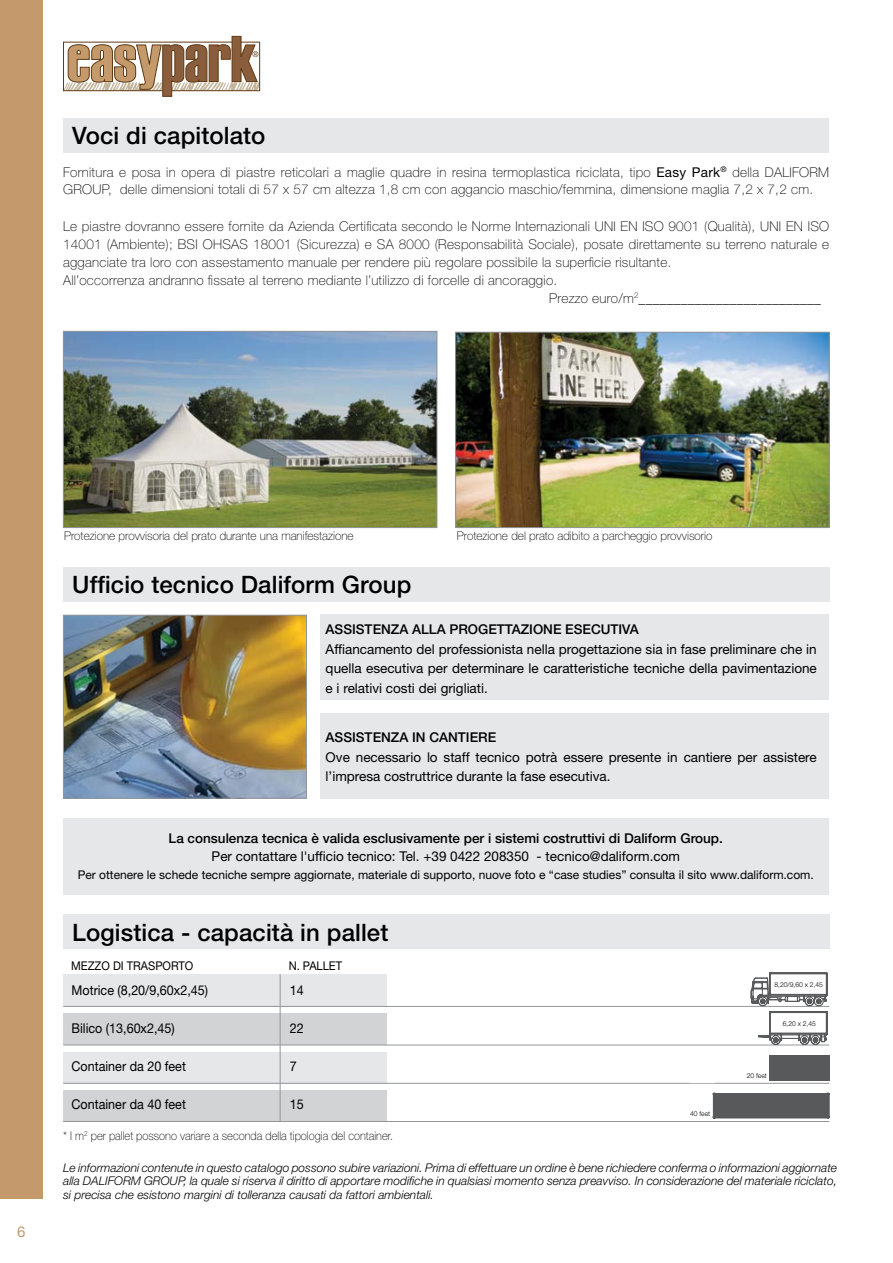
<style>
.page{position:relative;width:893px;height:1263px;background:#fff}
.page>*{position:absolute;margin:0;border:0;box-sizing:border-box;transform-origin:0 0}
.t1{font:500 24px "Helvetica Neue";letter-spacing:.005em;color:#000}
.t2{font:15px "Helvetica Neue";color:#c49a6c}
.t3{font:100 13.5px/18px "Helvetica Neue";letter-spacing:.02em;color:#000}
.t4{font:13.5px/19.5px "Helvetica Neue";color:#000;text-align:justify}
.t5{font:500 13.5px "Helvetica Neue";color:#000}
.t6{font:13.5px "Helvetica Neue";color:#000;scale:.93 1}
.t7{font:italic 300 12px/13.5px "Helvetica Neue";color:#000;text-align:justify}
.t8{font:12px "Helvetica Neue";color:#000}
.t9{font:100 12px "Helvetica Neue";color:#000}
.t10{font:100 12px "Helvetica Neue";color:#000;scale:.93 1}
.t11{font:12px "Helvetica Neue";color:#000;scale:.93 1}
.t12{font:7.8px "Helvetica Neue";color:#603913}
.t13{font:300 6.75px "Helvetica Neue";color:#000}
.s1{font-weight:400}
</style>
<div class="page">
<div style="left:0;top:0;width:43px;height:1199px;background:#c49a6c"></div>
<svg style="left:63px;top:36px;width:197px;height:61px"></svg>
<div style="left:63px;top:118px;width:765px;height:34px;background:#e6e7e8"></div>
<div style="left:63px;top:914px;width:766px;height:34px;background:#e6e7e8"></div>
<div style="left:63px;top:974px;width:323px;height:32px;background:#e6e7e8"></div>
<div style="left:63px;top:1014px;width:323px;height:31px;background:#d1d3d4"></div>
<div style="left:63px;top:1052px;width:323px;height:31px;background:#e6e7e8"></div>
<div style="left:63px;top:1090px;width:323px;height:31px;background:#d1d3d4"></div>
<hr style="left:63px;top:1121px;width:766px;height:1px;background:#939598">
<hr style="left:63px;top:1083px;width:766px;height:1px;background:#939598">
<hr style="left:63px;top:1045px;width:766px;height:1px;background:#939598">
<hr style="left:63px;top:1006px;width:766px;height:1px;background:#939598">
<hr style="left:280px;top:974px;width:1px;height:147px;background:#939598">
<div style="left:63px;top:818px;width:765px;height:76px;background:#e6e7e8"></div>
<div style="left:320px;top:615px;width:508px;height:85px;background:#e6e7e8"></div>
<div style="left:320px;top:713px;width:508px;height:85px;background:#e6e7e8"></div>
<div style="left:63px;top:567px;width:766px;height:34px;background:#e6e7e8"></div>
<img style="left:65px;top:617px;width:240px;height:179px">
<div style="left:63px;top:615px;width:244px;height:183px;border:1px solid #939598"></div>
<img style="left:65px;top:333px;width:370px;height:193px">
<div style="left:63px;top:331px;width:374px;height:197px;border:1px solid #939598"></div>
<img style="left:457px;top:334px;width:370px;height:192px">
<div style="left:455px;top:332px;width:374px;height:196px;border:1px solid #939598"></div>
<svg style="left:751px;top:973px;width:76px;height:72px"></svg>
<svg style="left:770px;top:1055px;width:59px;height:25px"></svg>
<div style="left:713px;top:1093px;width:116px;height:25px;background:#58595b"></div>
<p class="t12" style="left:252px;top:50px;width:8px">®</p>
<h1 class="t1" style="left:72px;top:122px;width:195px">Voci di capitolato</h1>
<p class="t3" style="left:63px;top:163px;width:768px">Fornitura e posa in opera di piastre reticolari a maglie quadre in resina termoplastica riciclata, tipo <span class="s1">Easy Park</span><sup>®</sup> della DALIFORM<br>GROUP, delle dimensioni totali di 57 x 57 cm altezza 1,8 cm con aggancio maschio/femmina, dimensione maglia 7,2 x 7,2 cm.</p>
<p class="t3" style="left:63px;top:217px;width:767px">Le piastre dovranno essere fornite da Azienda Certificata secondo le Norme Internazionali UNI EN ISO 9001 (Qualità), UNI EN ISO</p>
<p class="t3" style="left:63px;top:235px;width:768px">14001 (Ambiente); BSI OHSAS 18001 (Sicurezza) e SA 8000 (Responsabilità Sociale), posate direttamente su terreno naturale e</p>
<p class="t3" style="left:63px;top:253px;width:610px">agganciate tra loro con assestamento manuale per rendere più regolare possibile la superficie risultante.</p>
<p class="t3" style="left:63px;top:271px;width:496px">All’occorrenza andranno fissate al terreno mediante l’utilizzo di forcelle di ancoraggio.</p>
<p class="t3" style="left:549px;top:289px;width:273px">Prezzo euro/m<sup>2</sup>__________________________</p>
<p class="t2" style="left:17px;top:1223px;width:10px">6</p>
<p class="t9" style="left:64px;top:529px;width:291px">Protezione provvisoria del prato durante una manifestazione</p>
<p class="t9" style="left:457px;top:529px;width:257px">Protezione del prato adibito a parcheggio provvisorio</p>
<h1 class="t1" style="left:72px;top:570px;width:341px">Ufficio tecnico Daliform Group</h1>
<p class="t5" style="left:326px;top:621px;width:315px">ASSISTENZA ALLA PROGETTAZIONE ESECUTIVA</p>
<p class="t4" style="left:326px;top:639px;width:493px">Affiancamento del professionista nella progettazione sia in fase preliminare che in quella esecutiva per determinare le caratteristiche tecniche della pavimentazione e i relativi costi dei grigliati.</p>
<p class="t5" style="left:326px;top:729px;width:172px">ASSISTENZA IN CANTIERE</p>
<p class="t4" style="left:326px;top:747px;width:493px">Ove necessario lo staff tecnico potrà essere presente in cantiere per assistere l’impresa costruttrice durante la fase esecutiva.</p>
<p class="t5" style="left:169px;top:830px;width:556px">La consulenza tecnica è valida esclusivamente per i sistemi costruttivi di Daliform Group.</p>
<p class="t4" style="left:212px;top:847px;width:470px">Per contattare l'ufficio tecnico: Tel. +39 0422 208350 - tecnico@daliform.com</p>
<p class="t8" style="left:78px;top:868px;width:738px">Per ottenere le schede tecniche sempre aggiornate, materiale di supporto, nuove foto e “case studies” consulta il sito www.daliform.com.</p>
<h1 class="t1" style="left:72px;top:918px;width:318px">Logistica - capacità in pallet</h1>
<p class="t6" style="left:72px;top:982px;width:148px">Motrice (8,20/9,60x2,45)</p>
<p class="t6" style="left:72px;top:1020px;width:113px">Bilico (13,60x2,45)</p>
<p class="t6" style="left:72px;top:1058px;width:125px">Container da 20 feet</p>
<p class="t6" style="left:72px;top:1096px;width:125px">Container da 40 feet</p>
<p class="t11" style="left:71px;top:958px;width:133px">MEZZO DI TRASPORTO</p>
<p class="t11" style="left:289px;top:958px;width:59px">N. PALLET</p>
<p class="t6" style="left:290px;top:982px;width:17px">14</p>
<p class="t6" style="left:290px;top:1020px;width:17px">22</p>
<p class="t6" style="left:290px;top:1058px;width:9px">7</p>
<p class="t6" style="left:290px;top:1096px;width:17px">15</p>
<p class="t10" style="left:63px;top:1129px;width:356px">* I m<sup>2</sup> per pallet possono variare a seconda della tipologia del container.</p>
<p class="t13" style="left:690px;top:1109px;width:22px">40 feet</p>
<p class="t13" style="left:774px;top:980px;width:50px">8,20/9,60 x 2,45</p>
<p class="t13" style="left:783px;top:1019px;width:35px">6,20 x 2,45</p>
<p class="t13" style="left:747px;top:1072px;width:22px">20 feet</p>
<p class="t7" style="left:63px;top:1161px;width:775px">Le informazioni contenute in questo catalogo possono subire variazioni. Prima di effettuare un ordine è bene richiedere conferma o informazioni aggiornate alla DALIFORM GROUP, la quale si riserva il diritto di apportare modifiche in qualsiasi momento senza preavviso. In considerazione del materiale riciclato, si precisa che esistono margini di tolleranza causati da fattori ambientali.</p>
</div>
